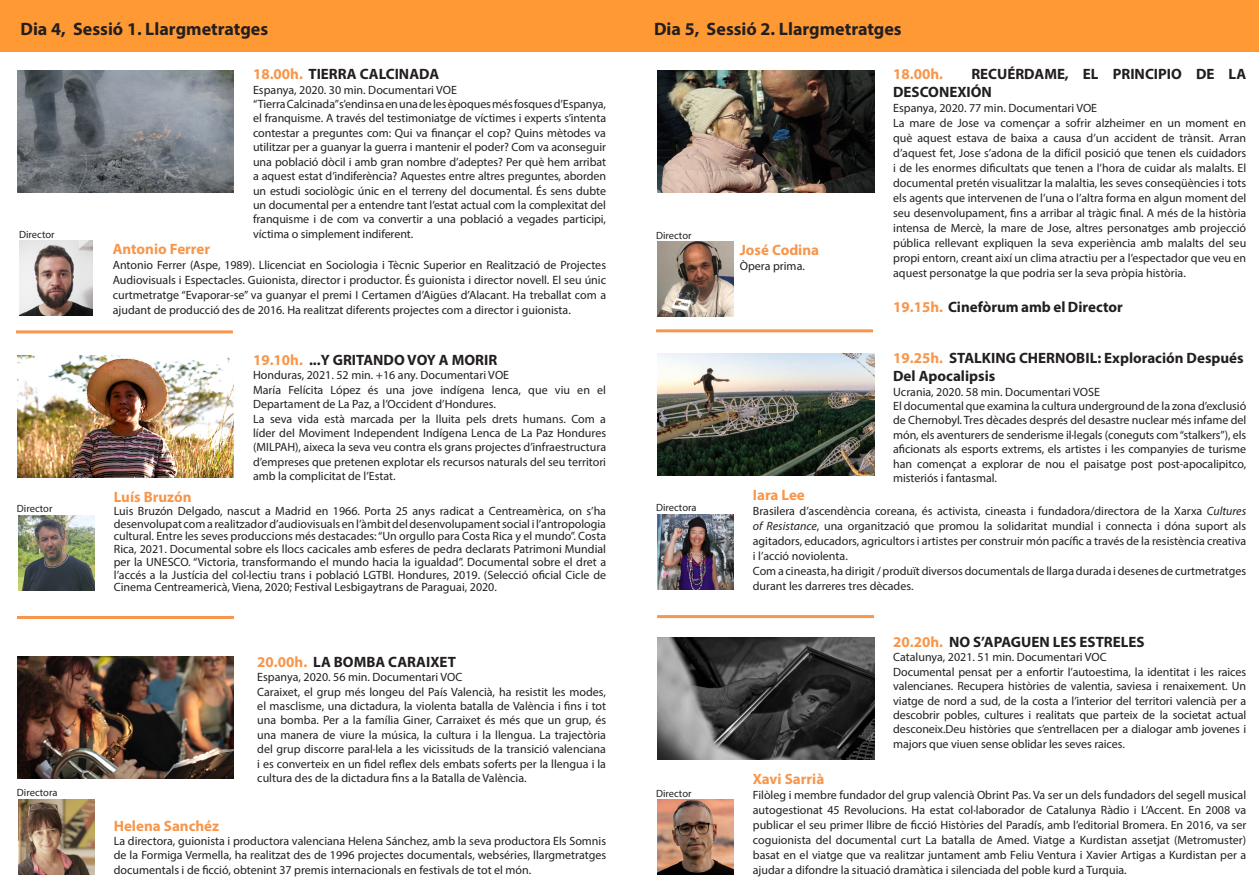
<style>
.page{position:relative;width:1259px;height:893px;background:#fff}
.page>*{position:absolute;margin:0;border:0;box-sizing:border-box;transform-origin:0 0}
.t1{font:700 18px "Myriad Pro";color:#231f20}
.t2{font:700 15px/18px "Myriad Pro";color:#231f20}
.t3{font:700 15px "Myriad Pro";color:#f7964b}
.t4{font:12px/14.4px "Myriad Pro";color:#231f20;text-align:justify}
.t5{font:10.5px "Myriad Pro";color:#231f20}
.s1{color:#f7964b}
.s2{font-style:italic}
</style>
<div class="page">
<div style="left:0;top:0;width:643px;height:51px;background:#f93"></div>
<img style="left:17px;top:70px;width:217px;height:122px">
<img style="left:19px;top:240px;width:74px;height:75px">
<img style="left:17px;top:356px;width:217px;height:122px">
<img style="left:18px;top:516px;width:76px;height:75px">
<img style="left:17px;top:657px;width:217px;height:122px">
<img style="left:18px;top:800px;width:76px;height:75px">
<div style="left:629px;top:0;width:630px;height:51px;background:#f93"></div>
<img style="left:657px;top:70px;width:217px;height:122px">
<img style="left:657px;top:241px;width:76px;height:75px">
<img style="left:657px;top:353px;width:217px;height:122px">
<img style="left:657px;top:514px;width:76px;height:75px">
<img style="left:657px;top:638px;width:217px;height:122px">
<img style="left:657px;top:799px;width:76px;height:75px">
<hr style="left:657px;top:615px;width:217px;height:3px;background:#f7964b">
<hr style="left:656px;top:329px;width:217px;height:3px;background:#f7964b">
<hr style="left:17px;top:616px;width:217px;height:3px;background:#f7964b">
<hr style="left:16px;top:330px;width:217px;height:3px;background:#f7964b">
<p class="t1" style="left:20px;top:17px;width:249px">Dia 4, Sessió 1. Llargmetratges</p>
<p class="t2" style="left:253px;top:65px;width:188px"><span class="s1">18.00h.</span> TIERRA CALCINADA</p>
<p class="t4" style="left:253px;top:82px;width:205px">Espanya, 2020. 30 min. Documentari VOE</p>
<p class="t4" style="left:253px;top:97px;width:354px">“Tierra Calcinada” s’endinsa en una de les èpoques més fosques d’Espanya, el franquisme. A través del testimoniatge de víctimes i experts s’intenta contestar a preguntes com: Qui va finançar el cop? Quins mètodes va utilitzar per a guanyar la guerra i mantenir el poder? Com va aconseguir una població dòcil i amb gran nombre d’adeptes? Per què hem arribat a aquest estat d’indiferència? Aquestes entre altres preguntes, aborden un estudi sociològic únic en el terreny del documental. És sens dubte un documental per a entendre tant l’estat actual com la complexitat del franquisme i de com va convertir a una població a vegades participi, víctima o simplement indiferent.</p>
<p class="t3" style="left:113px;top:239px;width:99px">Antonio Ferrer</p>
<p class="t4" style="left:113px;top:257px;width:495px;line-height:15px">Antonio Ferrer (Aspe, 1989). Llicenciat en Sociologia i Tècnic Superior en Realització de Projectes Audiovisuals i Espectacles. Guionista, director i productor. És guionista i director novell. El seu únic curtmetratge “Evaporar-se” va guanyar el premi I Certamen d’Aigües d’Alacant. Ha treballat com a ajudant de producció des de 2016. Ha realitzat diferents projectes com a director i guionista.</p>
<p class="t2" style="left:253px;top:350px;width:246px"><span class="s1">19.10h.</span> ...Y GRITANDO VOY A MORIR</p>
<p class="t4" style="left:253px;top:368px;width:258px">Honduras, 2021. 52 min. +16 any. Documentari VOE</p>
<p class="t4" style="left:253px;top:382px;width:354px">María Felícita López és una jove indígena lenca, que viu en el<br>Departament de La Paz, a l’Occident d’Hondures.</p>
<p class="t4" style="left:253px;top:411px;width:354px">La seva vida està marcada per la lluita pels drets humans. Com a líder del Moviment Independent Indígena Lenca de La Paz Hondures (MILPAH), aixeca la seva veu contra els grans projectes d’infraestructura d’empreses que pretenen explotar els recursos naturals del seu territori amb la complicitat de l’Estat.</p>
<p class="t3" style="left:114px;top:487px;width:79px">Luís Bruzón</p>
<p class="t4" style="left:114px;top:504px;width:494px;line-height:12.8px">Luis Bruzón Delgado, nascut a Madrid en 1966. Porta 25 anys radicat a Centreamèrica, on s’ha desenvolupat com a realitzador d’audiovisuals en l’àmbit del desenvolupament social i l’antropologia cultural. Entre les seves produccions més destacades: “Un orgullo para Costa Rica y el mundo”. Costa Rica, 2021. Documental sobre els llocs cacicales amb esferes de pedra declarats Patrimoni Mundial per la UNESCO. “Victoria, transformando el mundo hacia la igualdad”. Documental sobre el dret a l’accés a la Justícia del col·lectiu trans i població LGTBI. Hondures, 2019. (Selecció oficial Cicle de Cinema Centreamericà, Viena, 2020; Festival Lesbigaytrans de Paraguai, 2020.</p>
<p class="t5" style="left:19px;top:228px;width:37px">Director</p>
<p class="t5" style="left:17px;top:502px;width:37px">Director</p>
<p class="t5" style="left:17px;top:786px;width:42px">Directora</p>
<p class="t2" style="left:257px;top:652px;width:200px"><span class="s1">20.00h.</span> LA BOMBA CARAIXET</p>
<p class="t4" style="left:257px;top:670px;width:207px">Espanya, 2020. 56 min. Documentari VOC</p>
<p class="t4" style="left:257px;top:684px;width:350px">Caraixet, el grup més longeu del País Valencià, ha resistit les modes, el masclisme, una dictadura, la violenta batalla de València i fins i tot una bomba. Per a la família Giner, Carraixet és més que un grup, és una manera de viure la música, la cultura i la llengua. La trajectòria del grup discorre paral·lela a les vicissituds de la transició valenciana i es converteix en un fidel reflex dels embats soferts per la llengua i la cultura des de la dictadura fins a la Batalla de València.</p>
<p class="t3" style="left:114px;top:816px;width:107px">Helena Sanchéz</p>
<p class="t4" style="left:114px;top:833px;width:494px">La directora, guionista i productora valenciana Helena Sánchez, amb la seva productora Els Somnis de la Formiga Vermella, ha realitzat des de 1996 projectes documentals, webséries, llargmetratges documentals i de ficció, obtenint 37 premis internacionals en festivals de tot el món.</p>
<p class="t1" style="left:654px;top:17px;width:249px">Dia 5, Sessió 2. Llargmetratges</p>
<p class="t3" style="left:893px;top:64px;width:51px">18.00h.</p>
<p class="t2" style="left:893px;top:65px;width:354px;text-indent:78px">RECUÉRDAME, EL PRINCIPIO DE LA<br>DESCONEXIÓN</p>
<p class="t4" style="left:893px;top:100px;width:205px">Espanya, 2020. 77 min. Documentari VOE</p>
<p class="t4" style="left:893px;top:115px;width:354px;line-height:15px">La mare de Jose va començar a sofrir alzheimer en un moment en què aquest estava de baixa a causa d’un accident de trànsit. Arran d’aquest fet, Jose s’adona de la difícil posició que tenen els cuidadors i de les enormes dificultats que tenen a l’hora de cuidar als malalts. El documental pretén visualitzar la malaltia, les seves conseqüències i tots els agents que intervenen de l’una o l’altra forma en algun moment del seu desenvolupament, fins a arribar al tràgic final. A més de la història intensa de Mercè, la mare de Jose, altres personatges amb projecció pública rellevant expliquen la seva experiència amb malalts del seu propi entorn, creant així un clima atractiu per a l’espectador que veu en aquest personatge la que podria ser la seva pròpia història.</p>
<p class="t5" style="left:656px;top:229px;width:37px">Director</p>
<p class="t3" style="left:739px;top:240px;width:81px">José Codina</p>
<p class="t4" style="left:739px;top:258px;width:67px">Òpera prima.</p>
<p class="t2" style="left:893px;top:298px;width:231px"><span class="s1">19.15h.</span> Cinefòrum amb el Director</p>
<p class="t5" style="left:656px;top:501px;width:42px">Directora</p>
<p class="t5" style="left:656px;top:787px;width:37px">Director</p>
<p class="t2" style="left:893px;top:349px;width:352px"><span class="s1">19.25h.</span> STALKING CHERNOBIL: Exploración Después<br>Del Apocalipsis</p>
<p class="t4" style="left:893px;top:384px;width:208px">Ucrania, 2020. 58 min. Documentari VOSE</p>
<p class="t4" style="left:893px;top:398px;width:354px">El documental que examina la cultura underground de la zona d’exclusió de Chernobyl. Tres dècades després del desastre nuclear més infame del món, els aventurers de senderisme il·legals (coneguts com “stalkers”), els aficionats als esports extrems, els artistes i les companyies de turisme han començat a explorar de nou el paisatge post post-apocalipitco, misteriós i fantasmal.</p>
<p class="t3" style="left:753px;top:485px;width:54px">Iara Lee</p>
<p class="t4" style="left:753px;top:503px;width:495px;line-height:15px">Brasilera d’ascendència coreana, és activista, cineasta i fundadora/directora de la Xarxa <span class="s2">Cultures of Resistance</span>, una organització que promou la solidaritat mundial i connecta i dóna suport als agitadors, educadors, agricultors i artistes per construir món pacífic a través de la resistència creativa i l’acció noviolenta.</p>
<p class="t4" style="left:753px;top:563px;width:495px;line-height:15px">Com a cineasta, ha dirigit / produït diversos documentals de llarga durada i desenes de curtmetratges durant les darreres tres dècades.</p>
<p class="t2" style="left:893px;top:632px;width:253px"><span class="s1">20.20h.</span> NO S’APAGUEN LES ESTRELES</p>
<p class="t4" style="left:893px;top:650px;width:215px">Catalunya, 2021. 51 min. Documentari VOC</p>
<p class="t4" style="left:893px;top:664px;width:354px">Documental pensat per a enfortir l’autoestima, la identitat i les raices valencianes. Recupera històries de valentia, saviesa i renaixement. Un viatge de nord a sud, de la costa a l’interior del territori valencià per a descobrir pobles, cultures i realitats que parteix de la societat actual desconeix.Deu històries que s’entrellacen per a dialogar amb jovenes i majors que viuen sense oblidar les seves raices.</p>
<p class="t3" style="left:753px;top:769px;width:73px">Xavi Sarrià</p>
<p class="t4" style="left:753px;top:787px;width:495px;line-height:15px">Filòleg i membre fundador del grup valencià Obrint Pas. Va ser un dels fundadors del segell musical autogestionat 45 Revolucions. Ha estat col·laborador de Catalunya Ràdio i L’Accent. En 2008 va publicar el seu primer llibre de ficció Històries del Paradís, amb l’editorial Bromera. En 2016, va ser coguionista del documental curt La batalla de Amed. Viatge a Kurdistan assetjat (Metromuster) basat en el viatge que va realitzar juntament amb Feliu Ventura i Xavier Artigas a Kurdistan per a ajudar a difondre la situació dramàtica i silenciada del poble kurd a Turquia.</p>
</div>
